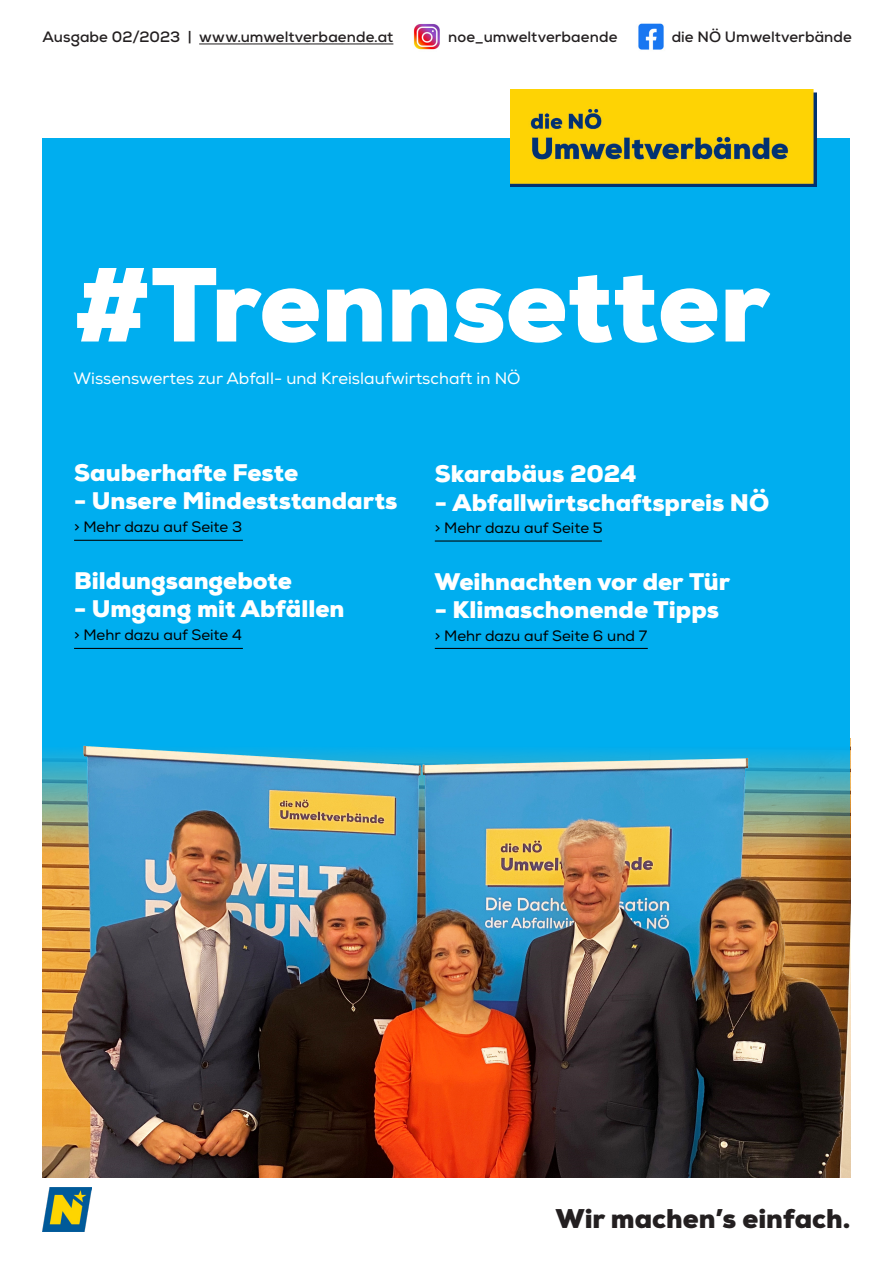
<style>
.page{position:relative;width:893px;height:1263px;background:#fff}
.page>*{position:absolute;margin:0;border:0;box-sizing:border-box;transform-origin:0 0}
.t1{font:900 105px "Nexa";color:#fff}
.t2{font:900 27px "Nexa";color:#231f20}
.t3{font:900 24px "Nexa";color:#fff}
.t4{font:16.5px "Nexa";color:#fff}
.t5{font:15px "Nexa";color:#000}
._05_Bildtext{font:700 15px "Nexa";letter-spacing:.005em;color:#231f20}
</style>
<div class="page">
<div style="left:43px;top:138px;width:807px;height:1040px;background:#00aeef"></div>
<img style="left:510px;top:90px;width:306px;height:97px">
<hr style="left:199px;top:44px;width:194px;height:1px;background:#231f20">
<img style="left:43px;top:1187px;width:49px;height:44px">
<img style="left:413px;top:24px;width:27px;height:26px">
<img style="left:638px;top:23px;width:26px;height:27px">
<img style="left:43px;top:879px;width:807px;height:299px">
<img style="left:43px;top:745px;width:807px;height:134px">
<hr style="left:74px;top:540px;width:169px;height:1px;background:#000">
<hr style="left:74px;top:648px;width:169px;height:1px;background:#000">
<hr style="left:435px;top:540px;width:167px;height:1px;background:#000">
<hr style="left:435px;top:648px;width:213px;height:1px;background:#000">
<p class="_05_Bildtext" style="left:43px;top:28px;width:352px">Ausgabe 02/2023 | www.umweltverbaende.at</p>
<p class="_05_Bildtext" style="left:448px;top:27px;width:171px">noe_umweltverbaende</p>
<p class="_05_Bildtext" style="left:672px;top:27px;width:182px">die NÖ Umweltverbände</p>
<p class="t1" style="left:73px;top:237px;width:698px">#Trennsetter</p>
<p class="t4" style="left:73px;top:368px;width:449px">Wissenswertes zur Abfall- und Kreislaufwirtschaft in NÖ</p>
<p class="t3" style="left:74px;top:457px;width:226px">Sauberhafte Feste</p>
<p class="t3" style="left:74px;top:485px;width:325px">- Unsere Mindeststandarts</p>
<p class="t5" style="left:74px;top:518px;width:170px">&gt; Mehr dazu auf Seite 3</p>
<p class="t3" style="left:74px;top:565px;width:219px">Bildungsangebote</p>
<p class="t3" style="left:74px;top:594px;width:272px">- Umgang mit Abfällen</p>
<p class="t5" style="left:74px;top:626px;width:170px">&gt; Mehr dazu auf Seite 4</p>
<p class="t3" style="left:435px;top:458px;width:203px">Skarabäus 2024</p>
<p class="t3" style="left:435px;top:487px;width:336px">- Abfallwirtschaftspreis NÖ</p>
<p class="t5" style="left:435px;top:519px;width:170px">&gt; Mehr dazu auf Seite 5</p>
<p class="t3" style="left:435px;top:566px;width:297px">Weihnachten vor der Tür</p>
<p class="t3" style="left:435px;top:594px;width:286px">- Klimaschonende Tipps</p>
<p class="t5" style="left:435px;top:626px;width:214px">&gt; Mehr dazu auf Seite 6 und 7</p>
<p class="t2" style="left:556px;top:1201px;width:296px">Wir machen’s einfach.</p>
</div>
